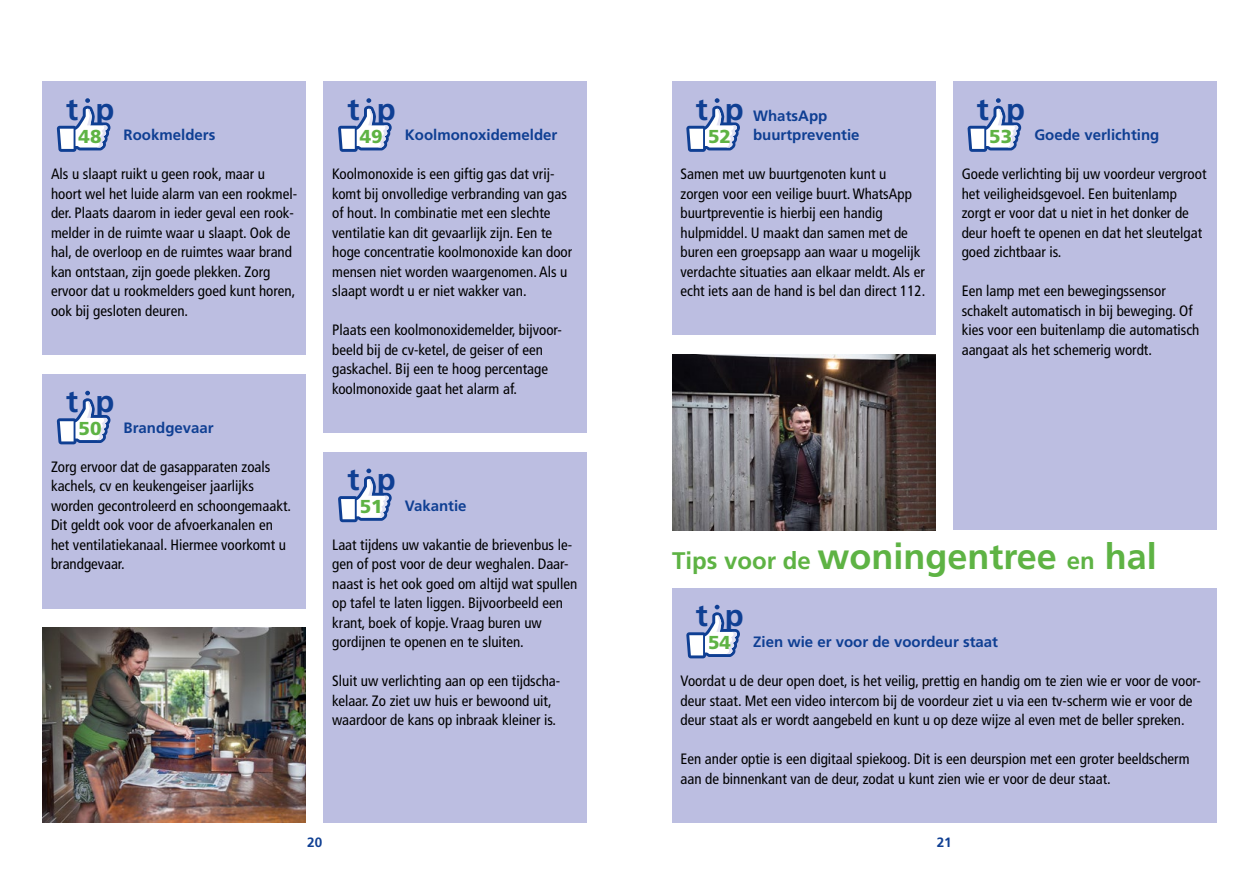
<style>
.page{position:relative;width:1259px;height:893px;background:#fff}
.page>*{position:absolute;margin:0;border:0;box-sizing:border-box;transform-origin:0 0}
.t1{font:700 36px "Frutiger LT Std";color:#5eb344}
.t2{font:700 30.9px "Frutiger LT Std";color:#0f3f93}
.t3{font:900 18.75px "Frutiger LT Std";color:#5eb344}
.t4{font:condensed 15px/19.5px "Frutiger LT Std";color:#000}
.t5{font:700 15px/19.5px "Frutiger LT Std";color:#0f3f93}
.t6{font:700 13.5px "Frutiger LT Std";color:#0f3f93}
.s1{font-size:24px}
</style>
<div class="page">
<div style="left:324px;top:82px;width:263px;height:351px;background:#bcbee1"></div>
<div style="left:43px;top:82px;width:263px;height:273px;background:#bcbee1"></div>
<svg style="left:57px;top:98px;width:53px;height:54px"></svg>
<img style="left:43px;top:628px;width:263px;height:194px">
<svg style="left:338px;top:98px;width:54px;height:54px"></svg>
<div style="left:324px;top:452px;width:263px;height:370px;background:#bcbee1"></div>
<div style="left:43px;top:374px;width:263px;height:234px;background:#bcbee1"></div>
<svg style="left:57px;top:391px;width:53px;height:53px"></svg>
<svg style="left:338px;top:469px;width:54px;height:53px"></svg>
<div style="left:953px;top:82px;width:263px;height:448px;background:#bcbee1"></div>
<div style="left:672px;top:82px;width:263px;height:253px;background:#bcbee1"></div>
<svg style="left:686px;top:98px;width:54px;height:54px"></svg>
<svg style="left:967px;top:98px;width:54px;height:54px"></svg>
<div style="left:672px;top:588px;width:544px;height:234px;background:#bcbee1"></div>
<svg style="left:686px;top:605px;width:54px;height:53px"></svg>
<img style="left:672px;top:355px;width:263px;height:175px">
<h2 class="t2" style="left:66px;top:91px;width:50px">t p</h2>
<p class="t3" style="left:79px;top:125px;width:24px">48</p>
<p class="t5" style="left:124px;top:125px;width:93px">Rookmelders</p>
<p class="t4" style="left:51px;top:164px;width:248px">Als u slaapt ruikt u geen rook, maar u hoort wel het luide alarm van een rookmel&shy;der. Plaats daarom in ieder geval een rook&shy;melder in de ruimte waar u slaapt. Ook de hal, de overloop en de ruimtes waar brand kan ontstaan, zijn goede plekken. Zorg ervoor dat u rookmelders goed kunt horen, ook bij gesloten deuren.</p>
<h2 class="t2" style="left:66px;top:383px;width:50px">t p</h2>
<p class="t3" style="left:79px;top:417px;width:24px">50</p>
<p class="t5" style="left:124px;top:418px;width:92px">Brandgevaar</p>
<p class="t4" style="left:51px;top:457px;width:241px">Zorg ervoor dat de gasapparaten zoals kachels, cv en keukengeiser jaarlijks worden gecontroleerd en schoongemaakt.<br>Dit geldt ook voor de afvoerkanalen en het ventilatiekanaal. Hiermee voorkomt u brandgevaar.</p>
<h2 class="t2" style="left:347px;top:91px;width:50px">t p</h2>
<p class="t3" style="left:360px;top:125px;width:24px">49</p>
<p class="t5" style="left:405px;top:125px;width:154px">Koolmonoxidemelder</p>
<p class="t4" style="left:332px;top:164px;width:241px">Koolmonoxide is een giftig gas dat vrij&shy;komt bij onvolledige verbranding van gas of hout. In combinatie met een slechte ventilatie kan dit gevaarlijk zijn. Een te hoge concentratie koolmonoxide kan door mensen niet worden waargenomen. Als u slaapt wordt u er niet wakker van.</p>
<p class="t4" style="left:332px;top:320px;width:231px">Plaats een koolmonoxidemelder, bijvoor&shy;beeld bij de cv-ketel, de geiser of een gaskachel. Bij een te hoog percentage koolmonoxide gaat het alarm af.</p>
<h2 class="t2" style="left:347px;top:461px;width:50px">t p</h2>
<p class="t3" style="left:360px;top:495px;width:24px">51</p>
<p class="t5" style="left:405px;top:496px;width:63px">Vakantie</p>
<p class="t4" style="left:332px;top:535px;width:247px">Laat tijdens uw vakantie de brievenbus le&shy;gen of post voor de deur weghalen. Daar&shy;naast is het ook goed om altijd wat spullen op tafel te laten liggen. Bijvoorbeeld een krant, boek of kopje. Vraag buren uw gordijnen te openen en te sluiten.</p>
<p class="t4" style="left:332px;top:671px;width:229px">Sluit uw verlichting aan op een tijdscha&shy;kelaar. Zo ziet uw huis er bewoond uit, waardoor de kans op inbraak kleiner is.</p>
<h2 class="t2" style="left:696px;top:91px;width:50px">t p</h2>
<p class="t3" style="left:708px;top:125px;width:24px">52</p>
<p class="t5" style="left:753px;top:106px;width:108px">WhatsApp buurtpreventie</p>
<p class="t4" style="left:680px;top:164px;width:246px">Samen met uw buurtgenoten kunt u zorgen voor een veilige buurt. WhatsApp buurtpreventie is hierbij een handig hulpmiddel. U maakt dan samen met de buren een groepsapp aan waar u mogelijk verdachte situaties aan elkaar meldt. Als er echt iets aan de hand is bel dan direct 112.</p>
<h2 class="t2" style="left:977px;top:91px;width:50px">t p</h2>
<p class="t3" style="left:989px;top:125px;width:24px">53</p>
<p class="t5" style="left:1034px;top:125px;width:127px">Goede verlichting</p>
<p class="t4" style="left:961px;top:164px;width:246px">Goede verlichting bij uw voordeur vergroot het veiligheidsgevoel. Een buitenlamp zorgt er voor dat u niet in het donker de deur hoeft te openen en dat het sleutelgat goed zichtbaar is.</p>
<p class="t4" style="left:961px;top:281px;width:239px">Een lamp met een bewegingssensor schakelt automatisch in bij beweging. Of kies voor een buitenlamp die automatisch aangaat als het schemerig wordt.</p>
<h1 class="t1" style="left:672px;top:535px;width:486px"><span class="s1">Tips voor de</span> woningentree <span class="s1">en</span> hal</h1>
<h2 class="t2" style="left:696px;top:597px;width:50px">t p</h2>
<p class="t3" style="left:708px;top:631px;width:24px">54</p>
<p class="t5" style="left:753px;top:632px;width:246px">Zien wie er voor de voordeur staat</p>
<p class="t4" style="left:680px;top:671px;width:522px">Voordat u de deur open doet, is het veilig, prettig en handig om te zien wie er voor de voor&shy;deur staat. Met een video intercom bij de voordeur ziet u via een tv-scherm wie er voor de deur staat als er wordt aangebeld en kunt u op deze wijze al even met de beller spreken.</p>
<p class="t4" style="left:680px;top:749px;width:510px">Een ander optie is een digitaal spiekoog. Dit is een deurspion met een groter beeldscherm aan de binnenkant van de deur, zodat u kunt zien wie er voor de deur staat.</p>
<p class="t6" style="left:307px;top:834px;width:17px">20</p>
<p class="t6" style="left:936px;top:834px;width:17px">21</p>
</div>
